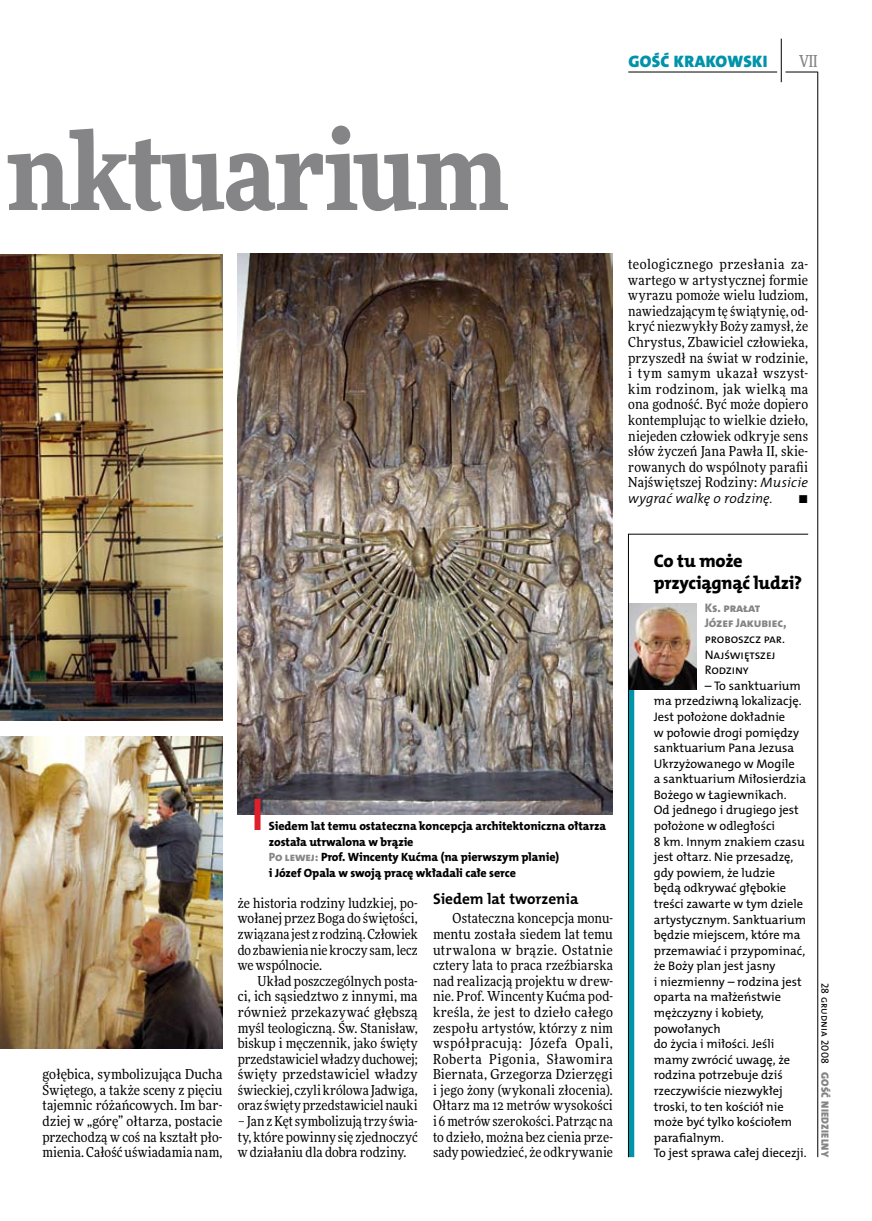
<style>
.page{position:relative;width:872px;height:1221px;background:#fff}
.page>*{position:absolute;margin:0;border:0;box-sizing:border-box;transform-origin:0 0}
.t1{font:900 108px "Freeday Narrow";letter-spacing:-.015em;color:#858486}
.t2{font:18.3px/21.6px "The Mix HP8 Ex Bld";letter-spacing:-.01em;color:#000}
.t3{font:16.65px "The Mix HP9 Blk";letter-spacing:.02em;color:#0093aa}
.t4{font:500 16.5px "Freeday Narrow";color:#858486;scale:.9 1}
.t5{font:15.3px "The Mix HP7 Bld";color:#000}
.t6{font:13.8px/15.6px "Freeday Narrow News";letter-spacing:.01em;color:#000;text-align:justify}
.t7{font:13.8px "The Mix HP4 Se Lig IT";letter-spacing:.005em;color:#000}
.t8{font:12.45px/15.6px "The Mix HP5 Plain";color:#000}
.t9{font:12.45px/15.6px "The Mix HP8 Ex Bld";letter-spacing:-.01em;color:#858486}
.t10{font:12px/15.6px "The Mix HP8 Ex Bld";letter-spacing:-.005em;color:#000}
.t11{font:10.5px "The Mix HP9 Blk";letter-spacing:.025em;color:#858486}
.t12{font:10.5px "The Mix HP5 Plain";letter-spacing:.01em;color:#000}
.s1{font-family:"The Mix HP4 Se Lig IT"}
.s2{color:#858486}
</style>
<div class="page">
<hr style="left:817px;top:72px;width:1px;height:1084px;background:#000">
<hr style="left:781px;top:39px;width:1px;height:43px;background:#000">
<hr style="left:785px;top:72px;width:32px;height:1px;background:#000">
<hr style="left:628px;top:72px;width:149px;height:1px;background:#000">
<svg style="left:628px;top:534px;width:180px;height:623px"></svg>
<img style="left:238px;top:253px;width:375px;height:561px">
<img style="left:0;top:254px;width:222px;height:466px">
<img style="left:0;top:736px;width:222px;height:312px">
<div style="left:254px;top:798px;width:6px;height:32px;background:#df1f2a"></div>
<p class="t3" style="left:628px;top:50px;width:140px">GOŚĆ KRAKOWSKI</p>
<p class="t4" style="left:799px;top:50px;width:22px">VII</p>
<h1 class="t1" style="left:6px;top:100px;width:503px">nktuarium</h1>
<p class="t6" style="left:628px;top:256px;width:181px">teologicznego przesłania za&shy;wartego w artystycznej formie wyrazu pomoże wielu ludziom, nawiedzającym tę świątynię, od&shy;kryć niezwykły Boży zamysł, że Chrystus, Zbawiciel człowieka, przyszedł na świat w rodzinie, i tym samym ukazał wszyst&shy;kim rodzinom, jak wielką ma ona godność. Być może dopiero kontemplując to wielkie dzieło, niejeden człowiek odkryje sens słów życzeń Jana Pawła II, skie&shy;rowanych do wspólnoty parafii Najświętszej Rodziny: <span class="s1">Musicie</span></p>
<p class="t7" style="left:628px;top:489px;width:146px">wygrać walkę o rodzinę.</p>
<p class="t6" style="left:798px;top:490px;width:11px">•</p>
<p class="t6" style="left:43px;top:1066px;width:181px">gołębica, symbolizująca Ducha Świętego, a także sceny z pięciu tajemnic różańcowych. Im bar&shy;dziej w „górę” ołtarza, postacie przechodzą w coś na kształt pło&shy;mienia. Całość uświadamia nam,</p>
<p class="t10" style="left:269px;top:818px;width:339px">Siedem lat temu ostateczna koncepcja architektoniczna ołtarza została utrwalona w brązie<br><span class="s2">Po lewej:</span> Prof. Wincenty Kućma (na pierwszym planie)<br>i Józef Opala w swoją pracę wkładali całe serce</p>
<p class="t6" style="left:238px;top:895px;width:181px">że historia rodziny ludzkiej, po&shy;wołanej przez Boga do świętości, związana jest z rodziną. Człowiek do zbawienia nie kroczy sam, lecz we wspólnocie.</p>
<p class="t6" style="left:238px;top:972px;width:181px;text-indent:20px">Układ poszczególnych posta&shy;ci, ich sąsiedztwo z innymi, ma również przekazywać głębszą myśl teologiczną. Św. Stanisław, biskup i męczennik, jako święty przedstawiciel władzy duchowej; święty przedstawiciel władzy świeckiej, czyli królowa Jadwiga, oraz święty przedstawiciel nauki</p>
<p class="t6" style="left:238px;top:1112px;width:181px">– Jan zKęt symbolizują trzy świa&shy;ty, które powinny się zjednoczyć w działaniu dla dobra rodziny.</p>
<p class="t5" style="left:433px;top:888px;width:147px">Siedem lat tworzenia</p>
<p class="t6" style="left:433px;top:910px;width:181px;text-indent:20px">Ostateczna koncepcja monu&shy;mentu została siedem lat temu utrwalona w brązie. Ostatnie cztery lata to praca rzeźbiarska nad realizacją projektu w drew&shy;nie. Prof. Wincenty Kućma pod&shy;kreśla, że jest to dzieło całego zespołu artystów, którzy z nim współpracują: Józefa Opali, Roberta Pigonia, Sławomira Biernata, Grzegorza Dzierzęgi i jego żony (wykonali złocenia).<br>Ołtarz ma 12 metrów wysokości i 6 metrów szerokości. Patrząc na to dzieło, można bez cienia prze&shy;sady powiedzieć, że odkrywanie</p>
<h2 class="t2" style="left:654px;top:550px;width:150px">Co tu może przyciągnąć ludzi?</h2>
<p class="t9" style="left:705px;top:600px;width:83px">Ks. prałat<br>Józef Jakubiec,</p>
<p class="t8" style="left:705px;top:631px;width:82px">proboszcz par.<br>Najświętszej<br>Rodziny</p>
<p class="t8" style="left:654px;top:678px;width:154px;text-indent:51px">– To sanktuarium ma przedziwną lokalizację.<br>Jest położone dokładnie<br>w połowie drogi pomiędzy sanktuarium Pana Jezusa<br>Ukrzyżowanego w Mogile<br>a sanktuarium Miłosierdzia<br>Bożego w Łagiewnikach.<br>Od jednego i drugiego jest położone w odległości<br>8 km. I nnym znakiem czasu jest ołtarz. N ie przesadzę, gdy powiem, że ludzie<br>będą odkrywać głębokie treści zawarte w tym dziele artystycznym. Sanktuarium będzie miejscem, które ma przemawiać i przypominać, że Boży plan jest jasny<br>i niezmienny – rodzina jest oparta na małżeństwie mężczyzny i kobiety, powołanych<br>do życia i miłości. Jeśli mamy zwrócić uwagę, że rodzina potrzebuje dziś rzeczywiście niezwykłej troski, to ten kościół nie może być tylko kościołem parafialnym.<br>To jest sprawa całej diecezji.</p>
<p class="t12" style="left:832px;top:982px;width:82px;rotate:90deg">28 grudnia 2008</p>
<p class="t11" style="left:832px;top:1071px;width:87px;rotate:90deg">GOŚĆ NIEDZIELNY</p>
</div>
